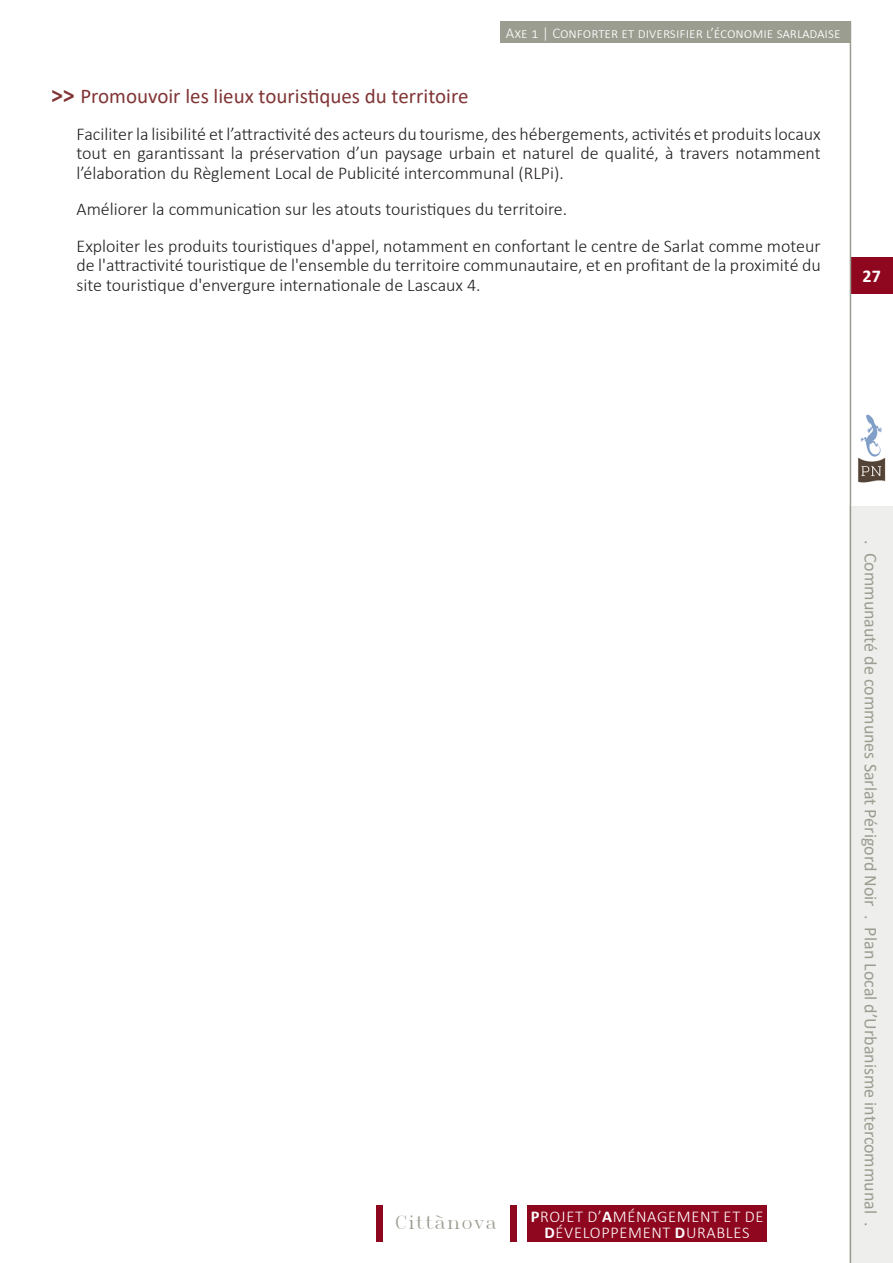
<style>
.page{position:relative;width:893px;height:1263px;background:#fff}
.page>*{position:absolute;margin:0;border:0;box-sizing:border-box;transform-origin:0 0}
.t1{font:21px "Calibri";color:#813535}
.t2{font:300 18px/19.5px "Calibri";color:#231f20;text-align:justify}
.t3{font:18px "Calibri";color:#9b9d90}
.t4{font:18px "Roman T";letter-spacing:-.01em;color:#9b9d91}
.t5{font:700 18px "Calibri";color:#fff}
.t6{font:300 16.5px/16.5px "Calibri";letter-spacing:.04em;color:#fff;text-align:center}
.t7{font:300 15px "Calibri";color:#fff}
.s1{font-weight:700;font-size:24px}
.s2{font-weight:700}
</style>
<div class="page">
<div style="left:850px;top:507px;width:43px;height:756px;background:#eeeeec"></div>
<img style="left:858px;top:414px;width:28px;height:69px">
<div style="left:500px;top:21px;width:350px;height:22px;background:#9b9d90"></div>
<div style="left:850px;top:257px;width:43px;height:36px;background:#8f071e"></div>
<hr style="left:850px;top:21px;width:1px;height:1242px;background:#9b9d90">
<div style="left:510px;top:1205px;width:7px;height:37px;background:#8f071e"></div>
<div style="left:376px;top:1205px;width:7px;height:37px;background:#8f071e"></div>
<div style="left:527px;top:1205px;width:240px;height:37px;background:#8f071e"></div>
<p class="t7" style="left:506px;top:23px;width:336px">Axe 1 | Conforter et diversifier l’économie sarladaise</p>
<p class="t1" style="left:51px;top:81px;width:419px"><span class="s1">&gt;&gt;</span> Promouvoir les lieux touristiques du territoire</p>
<p class="t2" style="left:77px;top:124px;width:746px">Faciliter la lisibilité et l’attractivité des acteurs du tourisme, des hébergements, activités et produits locaux tout en garantissant la préservation d’un paysage urbain et naturel de qualité, à travers notamment l’élaboration du Règlement Local de Publicité intercommunal (RLPi).</p>
<p class="t2" style="left:77px;top:199px;width:492px">Améliorer la communication sur les atouts touristiques du territoire.</p>
<p class="t2" style="left:77px;top:236px;width:746px">Exploiter les produits touristiques d'appel, notamment en confortant le centre de Sarlat comme moteur de l'attractivité touristique de l'ensemble du territoire communautaire, et en profitant de la proximité du site touristique d'envergure internationale de Lascaux 4.</p>
<p class="t5" style="left:863px;top:263px;width:20px">27</p>
<p class="t4" style="left:394px;top:1210px;width:104px">Cittànova</p>
<p class="t6" style="left:531px;top:1208px;width:234px"><span class="s2">P</span>ROJET D’<span class="s2">A</span>MÉNAGEMENT ET DE<br><span class="s2">D</span>ÉVELOPPEMENT <span class="s2">D</span>URABLES</p>
<p class="t3" style="left:883px;top:540px;width:688px;rotate:90deg">. Communauté de communes Sarlat Périgord Noir . Plan Local d’Urbanisme intercommunal .</p>
</div>
